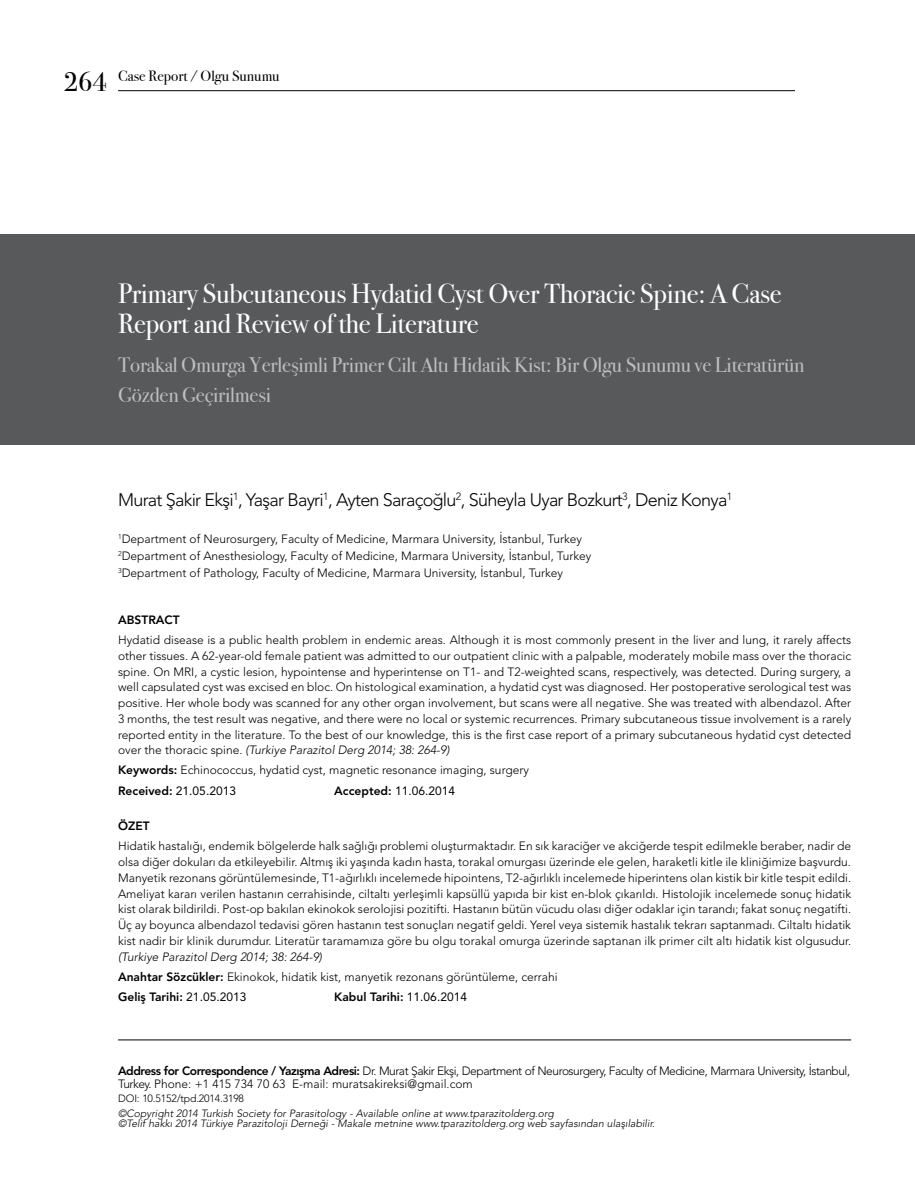
<style>
.page{position:relative;width:915px;height:1191px;background:#fff}
.page>*{position:absolute;margin:0;border:0;box-sizing:border-box;transform-origin:0 0}
.t1{font:27.75px/30px "Bodoni Svty Two ITCTT Book";letter-spacing:-.01em;color:#fff}
.t2{font:21px/30px "Bodoni Svty Two ITCTT Book";letter-spacing:-.01em;color:#bcbec0}
.t3{font:300 18px "Avenir LT Std";letter-spacing:-.04em;color:#000}
.t4{font:15px "Bodoni Svty Two ITCTT Book";color:#000}
.t5{font:300 12px/15.8px "Avenir LT Std";color:#000}
.t6{font:300 12px/13.5px "Avenir LT Std";letter-spacing:-.04em;color:#000}
.t7{font:800 12px "Avenir LT Std";color:#000}
.t8{font:12px "Avenir LT Std";color:#000}
.t9{font:italic 300 10.5px/10.5px "Avenir LT Std";color:#000}
.t10{font:300 10.5px "Avenir LT Std";letter-spacing:-.015em;color:#000}
.s1{font-size:27px}
.s2{font-style:italic}
.s3{font-weight:800}
.s4{font-weight:400}
</style>
<div class="page">
<div style="left:0;top:234px;width:914px;height:211px;background:#58595b"></div>
<hr style="left:118px;top:1039px;width:732px;height:1px;background:#000">
<hr style="left:118px;top:90px;width:676px;height:1px;background:#000">
<p class="t4" style="left:64px;top:64px;width:217px"><span class="s1">264</span> Case Report / Olgu Sunumu</p>
<h1 class="t1" style="left:118px;top:276px;width:665px">Primary Subcutaneous Hydatid Cyst Over Thoracic Spine: A Case<br>Report and Review of the Literature</h1>
<h2 class="t2" style="left:118px;top:347px;width:687px">Torakal Omurga Yerleşimli Primer Cilt Altı Hidatik Kist: Bir Olgu Sunumu ve Literatürün<br>Gözden Geçirilmesi</h2>
<h3 class="t3" style="left:118px;top:489px;width:615px">Murat Şakir Ekşi<sup>1</sup>, Yaşar Bayri<sup>1</sup>, Ayten Saraçoğlu<sup>2</sup>, Süheyla Uyar Bozkurt<sup>3</sup>, Deniz Konya<sup>1</sup></h3>
<p class="t5" style="left:118px;top:530px;width:474px;line-height:17.1px"><sup>1</sup>Department of Neurosurgery, Faculty of Medicine, Marmara University, İstanbul, Turkey<br><sup>2</sup>Department of Anesthesiology, Faculty of Medicine, Marmara University, İstanbul, Turkey<br><sup>3</sup>Department of Pathology, Faculty of Medicine, Marmara University, İstanbul, Turkey</p>
<p class="t7" style="left:118px;top:613px;width:63px">ABSTRACT</p>
<p class="t5" style="left:118px;top:632px;width:734px;text-align:justify">Hydatid disease is a public health problem in endemic areas. Although it is most commonly present in the liver and lung, it rarely affects other tissues. A 62-year-old female patient was admitted to our outpatient clinic with a palpable, moderately mobile mass over the thoracic spine. On MRI, a cystic lesion, hypointense and hyperintense on T1- and T2-weighted scans, respectively, was detected. During surgery, a well capsulated cyst was excised en bloc. On histological examination, a hydatid cyst was diagnosed. Her postoperative serological test was positive. Her whole body was scanned for any other organ involvement, but scans were all negative. She was treated with albendazol. After 3 months, the test result was negative, and there were no local or systemic recurrences. Primary subcutaneous tissue involvement is a rarely reported entity in the literature. To the best of our knowledge, this is the first case report of a primary subcutaneous hydatid cyst detected over the thoracic spine. <span class="s2">(Turkiye Parazitol Derg 2014; 38: 264-9)</span></p>
<p class="t5" style="left:118px;top:760px;width:412px;line-height:20px"><span class="s3">Keywords:</span> Echinococcus, hydatid cyst, magnetic resonance imaging, surgery<br><span class="s3">Received:</span> <span class="s4">21.05.2013</span></p>
<p class="t8" style="left:334px;top:783px;width:122px"><span class="s3">Accepted:</span> 11.06.2014</p>
<p class="t7" style="left:118px;top:819px;width:33px">ÖZET</p>
<p class="t5" style="left:118px;top:838px;width:734px;text-align:justify">Hidatik hastalığı, endemik bölgelerde halk sağlığı problemi oluşturmaktadır. En sık karaciğer ve akciğerde tespit edilmekle beraber, nadir de olsa diğer dokuları da etkileyebilir. Altmış iki yaşında kadın hasta, torakal omurgası üzerinde ele gelen, haraketli kitle ile kliniğimize başvurdu.<br>Manyetik rezonans görüntülemesinde, T1-ağırlıklı incelemede hipointens, T2-ağırlıklı incelemede hiperintens olan kistik bir kitle tespit edildi.<br>Ameliyat kararı verilen hastanın cerrahisinde, ciltaltı yerleşimli kapsüllü yapıda bir kist en-blok çıkarıldı. Histolojik incelemede sonuç hidatik kist olarak bildirildi. Post-op bakılan ekinokok serolojisi pozitifti. Hastanın bütün vücudu olası diğer odaklar için tarandı; fakat sonuç negatifti.<br>Üç ay boyunca albendazol tedavisi gören hastanın test sonuçları negatif geldi. Yerel veya sistemik hastalık tekrarı saptanmadı. Ciltaltı hidatik kist nadir bir klinik durumdur. Literatür taramamıza göre bu olgu torakal omurga üzerinde saptanan ilk primer cilt altı hidatik kist olgusudur.</p>
<p class="t5" style="left:118px;top:946px;width:441px;line-height:20px"><span class="s2">(Turkiye Parazitol Derg 2014; 38: 264-9)<br></span><span class="s3">Anahtar Sözcükler:</span> Ekinokok, hidatik kist, manyetik rezonans görüntüleme, cerrahi<br><span class="s3">Geliş Tarihi:</span> <span class="s4">21.05.2013</span></p>
<p class="t7" style="left:334px;top:989px;width:134px">Kabul Tarihi: <span class="s4">11.06.2014</span></p>
<p class="t6" style="left:118px;top:1064px;width:733px"><span class="s3">Address for Correspondence / Yazışma Adresi:</span> Dr. Murat Şakir Ekşi, Department of Neurosurgery, Faculty of Medicine, Marmara University, İstanbul,<br>Turkey. Phone: +1 415 734 70 63 E-mail: muratsakireksi@gmail.com</p>
<p class="t10" style="left:118px;top:1092px;width:127px">DOI: 10.5152/tpd.2014.3198</p>
<p class="t9" style="left:118px;top:1107px;width:538px">©Copyright 2014 Turkish Society for Parasitology - Available online at www.tparazitolderg.org<br>©Telif hakkı 2014 Türkiye Parazitoloji Derneği - Makale metnine www.tparazitolderg.org web sayfasından ulaşılabilir.</p>
</div>
